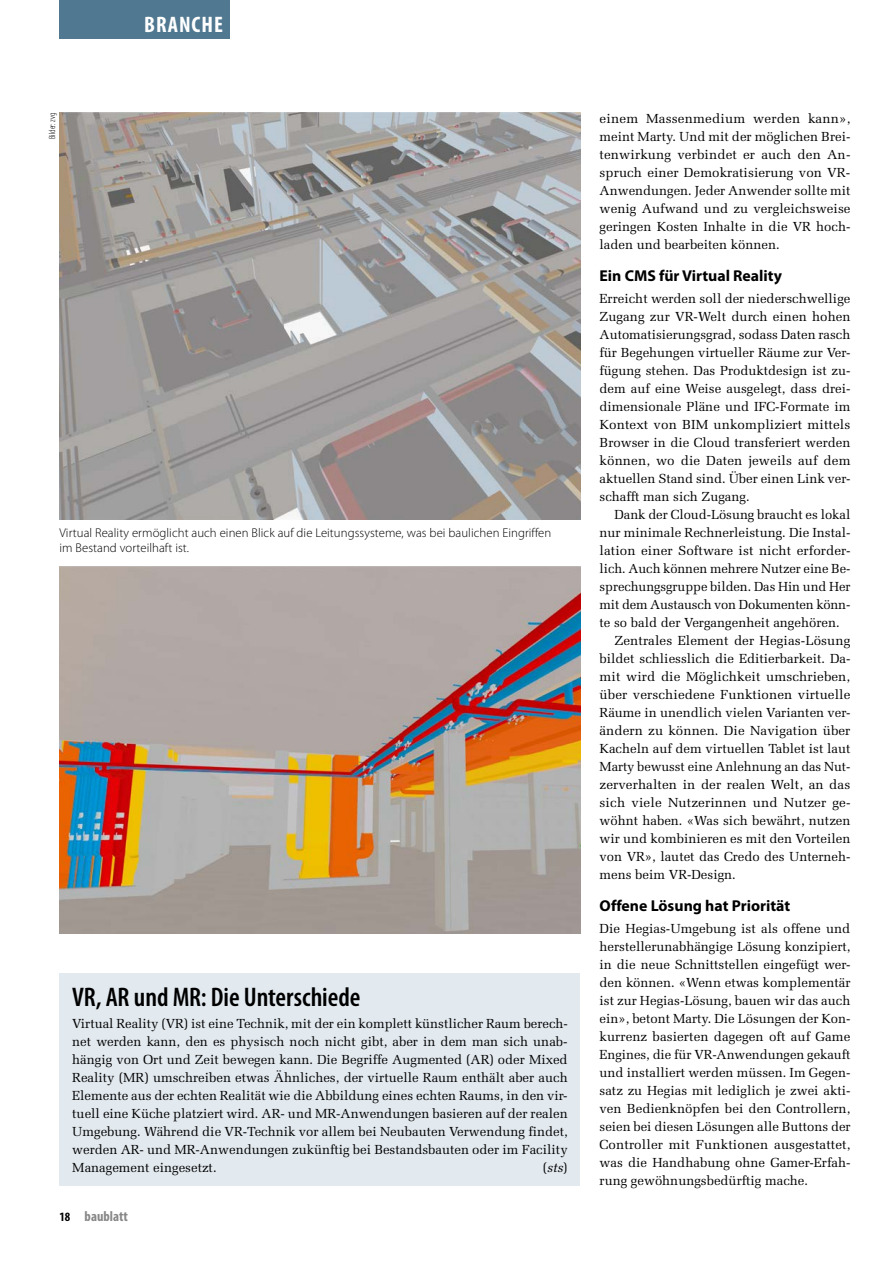
<style>
.page{position:relative;width:893px;height:1263px;background:#fff}
.page>*{position:absolute;margin:0;border:0;box-sizing:border-box;transform-origin:0 0}
.t1{font:600 condensed 27px "Myriad Pro";letter-spacing:-.005em;color:#000}
.t2{font:700 condensed 22.5px "Myriad Pro";letter-spacing:.045em;color:#fff}
.t3{font:700 15.75px "Myriad Pro";color:#000}
.t4{font:700 condensed 14.25px "Myriad Pro";color:#868786}
.t5{font:13.2px/18px "Melior LT Std";color:#000;text-align:justify}
.t6{font:italic 13.2px "Melior LT Std";color:#000}
.t7{font:300 12.75px/15px "Myriad Pro";letter-spacing:.005em;color:#000}
.t8{font:300 condensed 9px "Myriad Pro";color:#000}
.s1{font-style:normal}
.s2{font-size:12.75px;color:#000}
</style>
<div class="page">
<div style="left:60px;top:0;width:170px;height:38px;background:#507890"></div>
<div style="left:60px;top:973px;width:520px;height:212px;background:#e2e9ef"></div>
<img style="left:60px;top:567px;width:520px;height:366px">
<img style="left:60px;top:113px;width:520px;height:406px">
<h2 class="t2" style="left:144px;top:10px;width:80px">BRANCHE</h2>
<p class="t8" style="left:48px;top:139px;width:28px;rotate:-90deg">Bilder: zvg</p>
<p class="t7" style="left:60px;top:525px;width:493px">Virtual Reality ermöglicht auch einen Blick auf die Leitungssysteme, was bei baulichen Eingriffen im Bestand vorteilhaft ist.</p>
<h1 class="t1" style="left:72px;top:982px;width:290px">VR, AR und MR: Die Unterschiede</h1>
<p class="t5" style="left:72px;top:1015px;width:497px">Virtual Reality (VR) ist eine Technik, mit der ein komplett künstlicher Raum berech&shy;net werden kann, den es physisch noch nicht gibt, aber in dem man sich unab&shy;hängig von Ort und Zeit bewegen kann. Die Begriffe Augmented (AR) oder Mixed Reality (MR) umschreiben etwas Ähnliches, der virtuelle Raum enthält aber auch Elemente aus der echten Realität wie die Abbildung eines echten Raums, in den vir&shy;tuell eine Küche platziert wird. AR- und MR-Anwendungen basieren auf der realen Umgebung. Während die VR-Technik vor allem bei Neubauten Verwendung findet, werden AR- und MR-Anwendungen zukünftig bei Bestandsbauten oder im Facility Management eingesetzt.</p>
<p class="t6" style="left:543px;top:1160px;width:26px"><span class="s1">(</span>sts<span class="s1">)</span></p>
<p class="t4" style="left:60px;top:1207px;width:70px"><span class="s2">18</span> baublatt</p>
<p class="t5" style="left:600px;top:110px;width:253px">einem Massenmedium werden kann», meint Marty. Und mit der möglichen Brei&shy;tenwirkung verbindet er auch den An&shy;spruch einer Demokratisierung von VR-Anwendungen. Jeder Anwender sollte mit wenig Aufwand und zu vergleichsweise geringen Kosten Inhalte in die VR hoch&shy;laden und bearbeiten können.</p>
<p class="t3" style="left:600px;top:267px;width:184px">Ein CMS für Virtual Reality</p>
<p class="t5" style="left:600px;top:290px;width:252px">Erreicht werden soll der niederschwellige Zugang zur VR-Welt durch einen hohen Automatisierungsgrad, sodass Daten rasch für Begehungen virtueller Räume zur Ver&shy;fügung stehen. Das Produktdesign ist zu&shy;dem auf eine Weise ausgelegt, dass drei&shy;dimensionale Pläne und IFC-Formate im Kontext von BIM unkompliziert mittels Browser in die Cloud transferiert werden können, wo die Daten jeweils auf dem aktuellen Stand sind. Über einen Link ver&shy;schafft man sich Zugang.</p>
<p class="t5" style="left:614px;top:506px;width:237px">Dank der Cloud-Lösung braucht es lokal</p>
<p class="t5" style="left:600px;top:524px;width:252px">nur minimale Rechnerleistung. Die Instal-</p>
<p class="t5" style="left:600px;top:542px;width:252px">lation einer Software ist nicht erforder-</p>
<p class="t5" style="left:600px;top:560px;width:252px">lich. Auch können mehrere Nutzer eine Be-</p>
<p class="t5" style="left:600px;top:578px;width:252px">sprechungsgruppe bilden. Das Hin und Her</p>
<p class="t5" style="left:600px;top:596px;width:252px">mit dem Austausch von Dokumenten könn-</p>
<p class="t5" style="left:600px;top:614px;width:242px">te so bald der Vergangenheit angehören.</p>
<p class="t5" style="left:614px;top:632px;width:238px">Zentrales Element der Hegias-Lösung</p>
<p class="t5" style="left:600px;top:650px;width:252px">bildet schliesslich die Editierbarkeit. Da-</p>
<p class="t5" style="left:600px;top:668px;width:252px">mit wird die Möglichkeit umschrieben,</p>
<p class="t5" style="left:600px;top:686px;width:252px">über verschiedene Funktionen virtuelle</p>
<p class="t5" style="left:600px;top:704px;width:252px">Räume in unendlich vielen Varianten ver-</p>
<p class="t5" style="left:600px;top:722px;width:252px">ändern zu können. Die Navigation über</p>
<p class="t5" style="left:600px;top:740px;width:252px">Kacheln auf dem virtuellen Tablet ist laut</p>
<p class="t5" style="left:600px;top:758px;width:252px">Marty bewusst eine Anlehnung an das Nut-</p>
<p class="t5" style="left:600px;top:776px;width:252px">zerverhalten in der realen Welt, an das</p>
<p class="t5" style="left:600px;top:794px;width:252px">sich viele Nutzerinnen und Nutzer ge-</p>
<p class="t5" style="left:600px;top:812px;width:252px">wöhnt haben. «Was sich bewährt, nutzen</p>
<p class="t5" style="left:600px;top:830px;width:252px">wir und kombinieren es mit den Vorteilen</p>
<p class="t5" style="left:600px;top:848px;width:252px">von VR», lautet das Credo des Unterneh-</p>
<p class="t5" style="left:600px;top:866px;width:138px">mens beim VR-Design.</p>
<p class="t3" style="left:600px;top:897px;width:192px">Offene Lösung hat Priorität</p>
<p class="t5" style="left:600px;top:920px;width:252px">Die Hegias-Umgebung ist als offene und herstellerunabhängige Lösung konzipiert, in die neue Schnittstellen eingefügt wer&shy;den können. «Wenn etwas komplementär ist zur Hegias-Lösung, bauen wir das auch ein», betont Marty. Die Lösungen der Kon&shy;kurrenz basierten dagegen oft auf Game Engines, die für VR-Anwendungen gekauft und installiert werden müssen. Im Gegen&shy;satz zu Hegias mit lediglich je zwei akti&shy;ven Bedienknöpfen bei den Controllern, seien bei diesen Lösungen alle Buttons der Controller mit Funktionen ausgestattet, was die Handhabung ohne Gamer-Erfah&shy;rung gewöhnungsbedürftig mache.</p>
</div>
